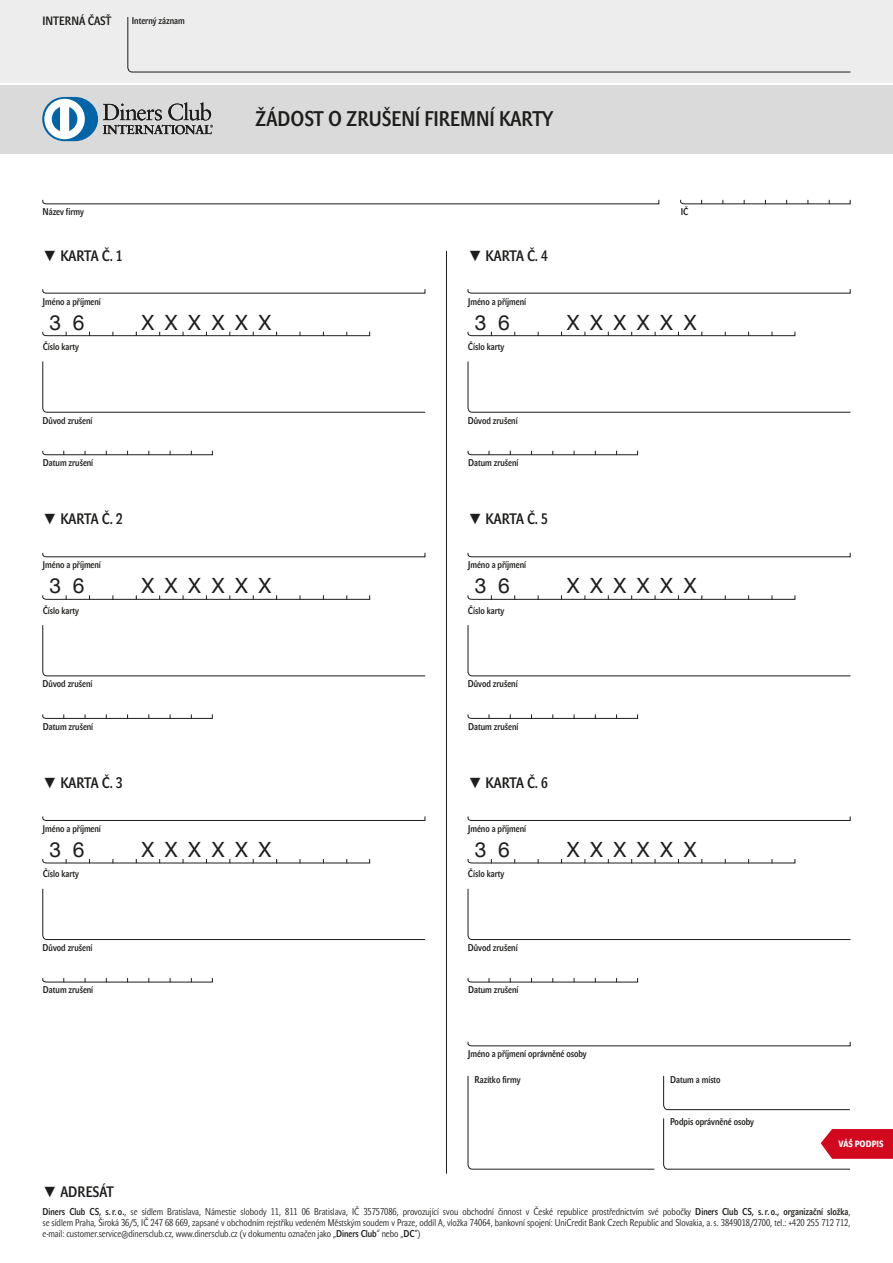
<style>
.page{position:relative;width:893px;height:1263px;background:#fff}
.page>*{position:absolute;margin:0;border:0;box-sizing:border-box;transform-origin:0 0}
.t1{font:21px "Helvetica Neue LT Com";color:#1d1d1b}
.t2{font:21px "John Sans Cond Med Pro";color:#1d1d1b}
.t3{font:15px "John Sans Cond Med Pro";letter-spacing:-.02em;color:#1d1d1b}
.t4{font:12px "John Sans Cond Med Pro";color:#1d1d1b}
.t5{font:9.75px/11.2px "John Sans Cond Lite Pro";color:#1d1d1b;text-align:justify}
.t6{font:9.75px "John Sans Cond Med Pro";color:#1d1d1b}
.t7{font:9px "John Sans Cond Heavy Pro";color:#fff}
.s1{font-family:"Arial"}
.s2{font-family:"John Sans Cond Med Pro"}
</style>
<div class="page">
<hr style="left:446px;top:251px;width:1px;height:923px;background:#1d1d1b">
<svg style="left:663px;top:1075px;width:187px;height:35px"></svg>
<svg style="left:467px;top:1075px;width:188px;height:95px"></svg>
<svg style="left:663px;top:1118px;width:230px;height:52px"></svg>
<svg style="left:467px;top:1041px;width:384px;height:5px"></svg>
<svg style="left:42px;top:289px;width:383px;height:5px"></svg>
<svg style="left:467px;top:289px;width:384px;height:5px"></svg>
<svg style="left:42px;top:552px;width:383px;height:5px"></svg>
<svg style="left:467px;top:552px;width:384px;height:5px"></svg>
<svg style="left:42px;top:816px;width:383px;height:5px"></svg>
<svg style="left:467px;top:816px;width:384px;height:5px"></svg>
<svg style="left:42px;top:361px;width:384px;height:52px"></svg>
<svg style="left:467px;top:361px;width:384px;height:52px"></svg>
<svg style="left:42px;top:625px;width:384px;height:51px"></svg>
<svg style="left:467px;top:625px;width:384px;height:51px"></svg>
<svg style="left:42px;top:888px;width:384px;height:52px"></svg>
<svg style="left:467px;top:888px;width:384px;height:52px"></svg>
<svg style="left:42px;top:199px;width:617px;height:5px"></svg>
<svg style="left:680px;top:199px;width:171px;height:5px"></svg>
<svg style="left:42px;top:450px;width:171px;height:5px"></svg>
<svg style="left:467px;top:450px;width:171px;height:5px"></svg>
<svg style="left:42px;top:714px;width:171px;height:5px"></svg>
<svg style="left:467px;top:714px;width:171px;height:5px"></svg>
<svg style="left:42px;top:978px;width:171px;height:4px"></svg>
<svg style="left:467px;top:978px;width:171px;height:4px"></svg>
<svg style="left:42px;top:331px;width:328px;height:5px"></svg>
<svg style="left:467px;top:331px;width:328px;height:5px"></svg>
<svg style="left:42px;top:595px;width:328px;height:5px"></svg>
<svg style="left:467px;top:595px;width:328px;height:5px"></svg>
<svg style="left:42px;top:859px;width:328px;height:4px"></svg>
<svg style="left:467px;top:859px;width:328px;height:4px"></svg>
<div style="left:0;top:85px;width:893px;height:68px;background:#dadada"></div>
<svg style="left:42px;top:97px;width:171px;height:44px"></svg>
<div style="left:0;top:0;width:893px;height:83px;background:#ededed"></div>
<svg style="left:127px;top:17px;width:724px;height:56px"></svg>
<p class="t4" style="left:43px;top:14px;width:70px">INTERNÁ ČASŤ</p>
<p class="t6" style="left:132px;top:15px;width:54px">Interný záznam</p>
<h1 class="t2" style="left:255px;top:107px;width:300px">ŽÁDOST O ZRUŠENÍ FIREMNÍ KARTY</h1>
<p class="t6" style="left:43px;top:206px;width:43px">Název firmy</p>
<p class="t6" style="left:681px;top:206px;width:9px">IČ</p>
<h2 class="t3" style="left:43px;top:247px;width:82px"><span class="s1">▼</span> KARTA Č. 1</h2>
<h2 class="t3" style="left:468px;top:247px;width:82px"><span class="s1">▼</span> KARTA Č. 4</h2>
<p class="t6" style="left:43px;top:296px;width:60px">Jméno a příjmení</p>
<p class="t6" style="left:468px;top:296px;width:60px">Jméno a příjmení</p>
<h1 class="t1" style="left:258px;top:309px;width:14px">X</h1>
<h1 class="t1" style="left:684px;top:309px;width:14px">X</h1>
<h1 class="t1" style="left:235px;top:309px;width:14px">X</h1>
<h1 class="t1" style="left:660px;top:309px;width:14px">X</h1>
<h1 class="t1" style="left:212px;top:309px;width:14px">X</h1>
<h1 class="t1" style="left:637px;top:309px;width:14px">X</h1>
<h1 class="t1" style="left:188px;top:309px;width:14px">X</h1>
<h1 class="t1" style="left:613px;top:309px;width:14px">X</h1>
<h1 class="t1" style="left:165px;top:309px;width:14px">X</h1>
<h1 class="t1" style="left:590px;top:309px;width:14px">X</h1>
<h1 class="t1" style="left:142px;top:309px;width:14px">X</h1>
<h1 class="t1" style="left:567px;top:309px;width:14px">X</h1>
<h1 class="t1" style="left:73px;top:309px;width:13px">6</h1>
<h1 class="t1" style="left:498px;top:309px;width:13px">6</h1>
<h1 class="t1" style="left:49px;top:309px;width:13px">3</h1>
<h1 class="t1" style="left:475px;top:309px;width:13px">3</h1>
<p class="t6" style="left:43px;top:341px;width:38px">Číslo karty</p>
<p class="t6" style="left:468px;top:341px;width:38px">Číslo karty</p>
<p class="t6" style="left:43px;top:415px;width:51px">Důvod zrušení</p>
<p class="t6" style="left:468px;top:415px;width:51px">Důvod zrušení</p>
<p class="t6" style="left:43px;top:457px;width:52px">Datum zrušení</p>
<p class="t6" style="left:468px;top:457px;width:52px">Datum zrušení</p>
<h2 class="t3" style="left:43px;top:510px;width:82px"><span class="s1">▼</span> KARTA Č. 2</h2>
<h2 class="t3" style="left:468px;top:510px;width:82px"><span class="s1">▼</span> KARTA Č. 5</h2>
<p class="t6" style="left:43px;top:559px;width:60px">Jméno a příjmení</p>
<p class="t6" style="left:468px;top:559px;width:60px">Jméno a příjmení</p>
<h1 class="t1" style="left:258px;top:573px;width:14px">X</h1>
<h1 class="t1" style="left:684px;top:573px;width:14px">X</h1>
<h1 class="t1" style="left:235px;top:573px;width:14px">X</h1>
<h1 class="t1" style="left:660px;top:573px;width:14px">X</h1>
<h1 class="t1" style="left:212px;top:573px;width:14px">X</h1>
<h1 class="t1" style="left:637px;top:573px;width:14px">X</h1>
<h1 class="t1" style="left:188px;top:573px;width:14px">X</h1>
<h1 class="t1" style="left:613px;top:573px;width:14px">X</h1>
<h1 class="t1" style="left:165px;top:573px;width:14px">X</h1>
<h1 class="t1" style="left:590px;top:573px;width:14px">X</h1>
<h1 class="t1" style="left:142px;top:573px;width:14px">X</h1>
<h1 class="t1" style="left:567px;top:573px;width:14px">X</h1>
<h1 class="t1" style="left:73px;top:573px;width:13px">6</h1>
<h1 class="t1" style="left:498px;top:573px;width:13px">6</h1>
<h1 class="t1" style="left:49px;top:573px;width:13px">3</h1>
<h1 class="t1" style="left:475px;top:573px;width:13px">3</h1>
<p class="t6" style="left:43px;top:605px;width:38px">Číslo karty</p>
<p class="t6" style="left:468px;top:605px;width:38px">Číslo karty</p>
<p class="t6" style="left:43px;top:678px;width:51px">Důvod zrušení</p>
<p class="t6" style="left:468px;top:678px;width:51px">Důvod zrušení</p>
<p class="t6" style="left:43px;top:721px;width:52px">Datum zrušení</p>
<p class="t6" style="left:468px;top:721px;width:52px">Datum zrušení</p>
<h2 class="t3" style="left:43px;top:774px;width:82px"><span class="s1">▼</span> KARTA Č. 3</h2>
<h2 class="t3" style="left:468px;top:774px;width:82px"><span class="s1">▼</span> KARTA Č. 6</h2>
<p class="t6" style="left:43px;top:823px;width:60px">Jméno a příjmení</p>
<p class="t6" style="left:468px;top:823px;width:60px">Jméno a příjmení</p>
<h1 class="t1" style="left:258px;top:836px;width:14px">X</h1>
<h1 class="t1" style="left:684px;top:836px;width:14px">X</h1>
<h1 class="t1" style="left:235px;top:836px;width:14px">X</h1>
<h1 class="t1" style="left:660px;top:836px;width:14px">X</h1>
<h1 class="t1" style="left:212px;top:836px;width:14px">X</h1>
<h1 class="t1" style="left:637px;top:836px;width:14px">X</h1>
<h1 class="t1" style="left:188px;top:836px;width:14px">X</h1>
<h1 class="t1" style="left:613px;top:836px;width:14px">X</h1>
<h1 class="t1" style="left:165px;top:836px;width:14px">X</h1>
<h1 class="t1" style="left:590px;top:836px;width:14px">X</h1>
<h1 class="t1" style="left:142px;top:836px;width:14px">X</h1>
<h1 class="t1" style="left:567px;top:836px;width:14px">X</h1>
<h1 class="t1" style="left:73px;top:836px;width:13px">6</h1>
<h1 class="t1" style="left:498px;top:836px;width:13px">6</h1>
<h1 class="t1" style="left:49px;top:836px;width:13px">3</h1>
<h1 class="t1" style="left:475px;top:836px;width:13px">3</h1>
<p class="t6" style="left:43px;top:868px;width:38px">Číslo karty</p>
<p class="t6" style="left:468px;top:868px;width:38px">Číslo karty</p>
<p class="t6" style="left:43px;top:942px;width:51px">Důvod zrušení</p>
<p class="t6" style="left:468px;top:942px;width:51px">Důvod zrušení</p>
<p class="t6" style="left:43px;top:984px;width:52px">Datum zrušení</p>
<p class="t6" style="left:468px;top:984px;width:52px">Datum zrušení</p>
<p class="t6" style="left:468px;top:1048px;width:121px">Jméno a příjmení oprávněné osoby</p>
<p class="t6" style="left:474px;top:1074px;width:47px">Razítko firmy</p>
<p class="t6" style="left:670px;top:1074px;width:52px">Datum a místo</p>
<p class="t6" style="left:670px;top:1116px;width:86px">Podpis oprávněné osoby</p>
<p class="t7" style="left:838px;top:1139px;width:47px">VÁŠ PODPIS</p>
<h2 class="t3" style="left:43px;top:1183px;width:73px"><span class="s1">▼</span> ADRESÁT</h2>
<p class="t5" style="left:43px;top:1206px;width:809px"><span class="s2">Diners Club CS, s.r. o.</span>, se sídlem Bratislava, Námestie slobody 11, 811 06 Bratislava, IČ 35757086, provozující svou obchodní činnost v České republice prostřednictvím své pobočky <span class="s2">Diners Club CS, s.r. o., organizační složka</span>, se sídlem Praha, Široká 36/5, IČ 247 68 669, zapsané v obchodním rejstříku vedeném Městským soudem v Praze, oddíl A, vložka 74064, bankovní spojení: UniCredit Bank Czech Republic and Slovakia, a.s. 3849018/2700, tel.: +420 255 712 712, e-mail: customer.service@dinersclub.cz, www.dinersclub.cz (v dokumentu označen jako „<span class="s2">Diners Club</span>“ nebo „<span class="s2">DC</span>“)</p>
</div>
